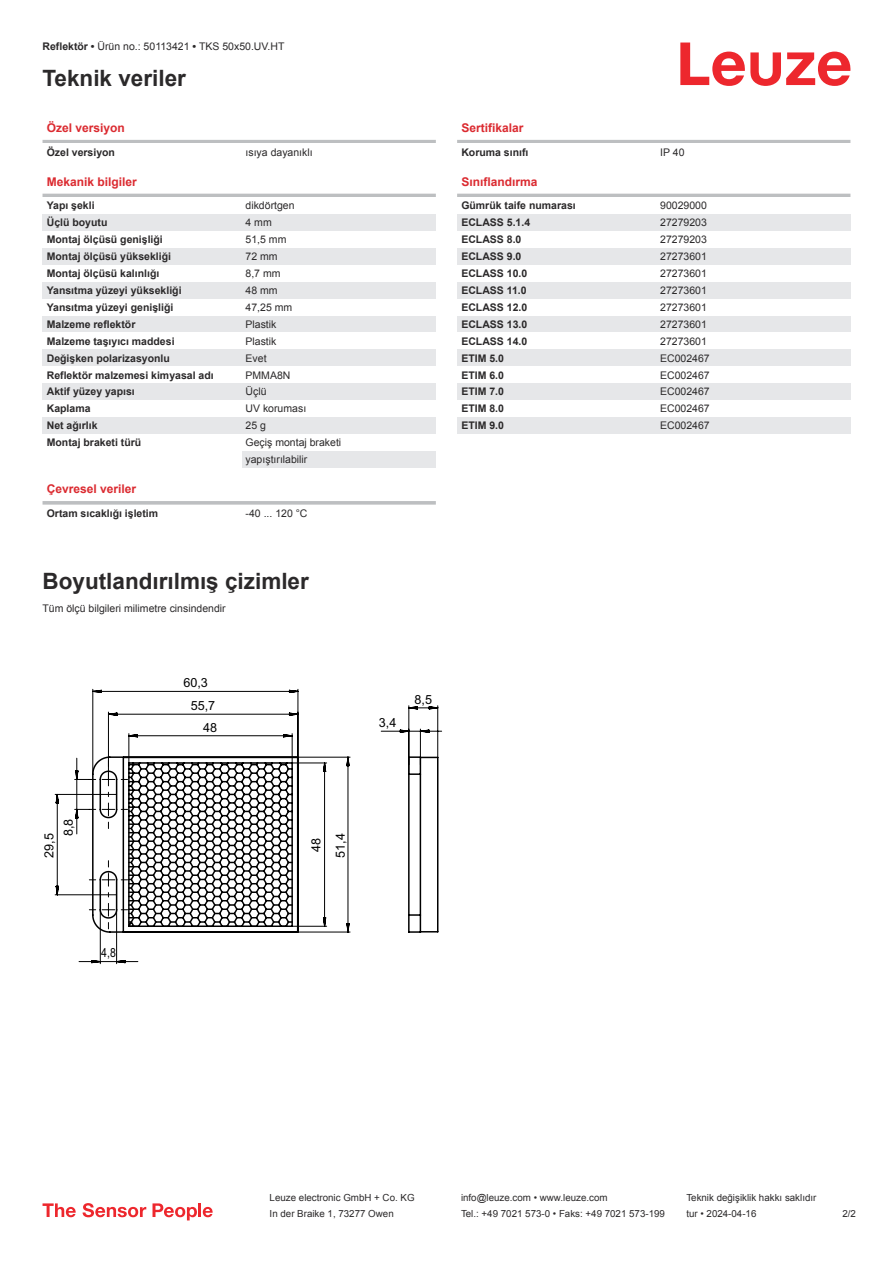
<style>
.page{position:relative;width:893px;height:1263px;background:#fff}
.page>*{position:absolute;margin:0;border:0;box-sizing:border-box;transform-origin:0 0}
.t1{font:700 22.5px "Arial";color:#2b292a}
.t2{font:12.6px/21.5px "Arial";color:#000;text-align:right}
.t3{font:12.6px "Arial";color:#000;scale:.84 1}
.t4{font:700 12px "Arial";color:#db2a30}
.t5{font:700 10.5px "Arial";color:#2b292a}
.t6{font:10.5px/17px "Arial";color:#2b292a}
.t7{font:9.75px "Arial";color:#2b292a}
.s1{font-weight:700}
</style>
<div class="page">
<svg style="left:680px;top:43px;width:170px;height:43px"></svg>
<hr style="left:43px;top:140px;width:393px;height:3px;background:#bdbfc1">
<hr style="left:43px;top:194px;width:393px;height:3px;background:#bdbfc1">
<div style="left:43px;top:214px;width:199px;height:17px;background:#e6e7e9"></div>
<div style="left:242px;top:214px;width:194px;height:17px;background:#e6e7e9"></div>
<div style="left:43px;top:248px;width:199px;height:17px;background:#e6e7e9"></div>
<div style="left:242px;top:248px;width:194px;height:17px;background:#e6e7e9"></div>
<div style="left:43px;top:282px;width:199px;height:17px;background:#e6e7e9"></div>
<div style="left:242px;top:282px;width:194px;height:17px;background:#e6e7e9"></div>
<div style="left:43px;top:316px;width:199px;height:16px;background:#e6e7e9"></div>
<div style="left:242px;top:316px;width:194px;height:16px;background:#e6e7e9"></div>
<div style="left:43px;top:349px;width:199px;height:17px;background:#e6e7e9"></div>
<div style="left:242px;top:349px;width:194px;height:17px;background:#e6e7e9"></div>
<div style="left:43px;top:383px;width:199px;height:17px;background:#e6e7e9"></div>
<div style="left:242px;top:383px;width:194px;height:17px;background:#e6e7e9"></div>
<div style="left:43px;top:417px;width:199px;height:17px;background:#e6e7e9"></div>
<div style="left:242px;top:417px;width:194px;height:17px;background:#e6e7e9"></div>
<div style="left:242px;top:451px;width:194px;height:17px;background:#e6e7e9"></div>
<svg style="left:43px;top:501px;width:393px;height:4px;background:#c3c5c7"></svg>
<hr style="left:457px;top:140px;width:393px;height:3px;background:#bdbfc1">
<hr style="left:457px;top:194px;width:393px;height:3px;background:#bdbfc1">
<div style="left:457px;top:214px;width:200px;height:17px;background:#e6e7e9"></div>
<div style="left:657px;top:214px;width:193px;height:17px;background:#e6e7e9"></div>
<div style="left:457px;top:248px;width:200px;height:17px;background:#e6e7e9"></div>
<div style="left:657px;top:248px;width:193px;height:17px;background:#e6e7e9"></div>
<div style="left:457px;top:282px;width:200px;height:17px;background:#e6e7e9"></div>
<div style="left:657px;top:282px;width:193px;height:17px;background:#e6e7e9"></div>
<div style="left:457px;top:316px;width:200px;height:16px;background:#e6e7e9"></div>
<div style="left:657px;top:316px;width:193px;height:16px;background:#e6e7e9"></div>
<div style="left:457px;top:349px;width:200px;height:17px;background:#e6e7e9"></div>
<div style="left:657px;top:349px;width:193px;height:17px;background:#e6e7e9"></div>
<div style="left:457px;top:383px;width:200px;height:17px;background:#e6e7e9"></div>
<div style="left:657px;top:383px;width:193px;height:17px;background:#e6e7e9"></div>
<div style="left:457px;top:417px;width:200px;height:17px;background:#e6e7e9"></div>
<div style="left:657px;top:417px;width:193px;height:17px;background:#e6e7e9"></div>
<svg style="left:43px;top:1203px;width:33px;height:14px"></svg>
<svg style="left:83px;top:1203px;width:63px;height:14px"></svg>
<svg style="left:153px;top:1203px;width:44px;height:17px"></svg>
<hr style="left:198px;top:1203px;width:3px;height:14px;background:#ed272d">
<svg style="left:203px;top:1207px;width:10px;height:10px"></svg>
<svg style="left:54px;top:688px;width:85px;height:276px"></svg>
<svg style="left:74px;top:689px;width:368px;height:244px"></svg>
<p class="t6" style="left:43px;top:38px;width:243px"><span class="s1">Reflektör •</span> Ürün no.: 50113421 <span class="s1">•</span> TKS 50x50.UV.HT</p>
<h1 class="t1" style="left:43px;top:70px;width:145px">Teknik veriler</h1>
<p class="t4" style="left:47px;top:123px;width:80px">Özel versiyon</p>
<p class="t5" style="left:47px;top:148px;width:70px">Özel versiyon</p>
<p class="t6" style="left:246px;top:143px;width:69px">ısıya dayanıklı</p>
<p class="t4" style="left:47px;top:177px;width:92px">Mekanik bilgiler</p>
<p class="t5" style="left:47px;top:198px;width:49px">Yapı şekli</p>
<p class="t6" style="left:246px;top:197px;width:51px">dikdörtgen</p>
<p class="t5" style="left:47px;top:215px;width:62px">Üçlü boyutu</p>
<p class="t6" style="left:246px;top:214px;width:28px">4 mm</p>
<p class="t5" style="left:47px;top:232px;width:118px">Montaj ölçüsü genişliği</p>
<p class="t6" style="left:246px;top:231px;width:42px">51,5 mm</p>
<p class="t5" style="left:47px;top:249px;width:126px">Montaj ölçüsü yüksekliği</p>
<p class="t6" style="left:246px;top:248px;width:34px">72 mm</p>
<p class="t5" style="left:47px;top:266px;width:114px">Montaj ölçüsü kalınlığı</p>
<p class="t6" style="left:246px;top:265px;width:37px">8,7 mm</p>
<p class="t5" style="left:47px;top:283px;width:136px">Yansıtma yüzeyi yüksekliği</p>
<p class="t6" style="left:246px;top:282px;width:34px">48 mm</p>
<p class="t5" style="left:47px;top:300px;width:128px">Yansıtma yüzeyi genişliği</p>
<p class="t6" style="left:246px;top:299px;width:48px">47,25 mm</p>
<p class="t5" style="left:47px;top:317px;width:90px">Malzeme reflektör</p>
<p class="t6" style="left:246px;top:316px;width:32px">Plastik</p>
<p class="t5" style="left:47px;top:334px;width:129px">Malzeme taşıyıcı maddesi</p>
<p class="t6" style="left:246px;top:332px;width:32px">Plastik</p>
<p class="t5" style="left:47px;top:350px;width:125px">Değişken polarizasyonlu</p>
<p class="t6" style="left:246px;top:349px;width:23px">Evet</p>
<p class="t5" style="left:47px;top:367px;width:168px">Reflektör malzemesi kimyasal adı</p>
<p class="t6" style="left:246px;top:366px;width:46px">PMMA8N</p>
<p class="t5" style="left:47px;top:384px;width:90px">Aktif yüzey yapısı</p>
<p class="t6" style="left:246px;top:383px;width:22px">Üçlü</p>
<p class="t5" style="left:47px;top:401px;width:45px">Kaplama</p>
<p class="t6" style="left:246px;top:400px;width:62px">UV koruması</p>
<p class="t5" style="left:47px;top:418px;width:52px">Net ağırlık</p>
<p class="t6" style="left:246px;top:417px;width:22px">25 g</p>
<p class="t5" style="left:47px;top:435px;width:96px">Montaj braketi türü</p>
<p class="t6" style="left:246px;top:434px;width:97px">Geçiş montaj braketi yapıştırılabilir</p>
<p class="t4" style="left:47px;top:485px;width:91px">Çevresel veriler</p>
<p class="t5" style="left:47px;top:506px;width:113px">Ortam sıcaklığı işletim</p>
<p class="t6" style="left:246px;top:505px;width:63px">-40 ... 120 °C</p>
<h1 class="t1" style="left:43px;top:565px;width:268px">Boyutlandırılmış çizimler</h1>
<p class="t6" style="left:43px;top:599px;width:185px">Tüm ölçü bilgileri milimetre cinsindendir</p>
<p class="t2" style="left:183px;top:673px;width:26px">60,3</p>
<p class="t2" style="left:191px;top:696px;width:28px">55,7<br>48</p>
<p class="t4" style="left:461px;top:123px;width:64px">Sertifikalar</p>
<p class="t5" style="left:461px;top:145px;width:69px">Koruma sınıfı</p>
<p class="t6" style="left:660px;top:144px;width:26px">IP 40</p>
<p class="t4" style="left:461px;top:173px;width:78px">Sınıflandırma</p>
<p class="t5" style="left:461px;top:198px;width:116px">Gümrük taife numarası</p>
<p class="t6" style="left:660px;top:197px;width:48px">90029000</p>
<p class="t5" style="left:461px;top:219px;width:70px">ECLASS 5.1.4</p>
<p class="t6" style="left:660px;top:214px;width:48px">27279203</p>
<p class="t5" style="left:461px;top:236px;width:62px">ECLASS 8.0</p>
<p class="t6" style="left:660px;top:231px;width:48px">27279203</p>
<p class="t5" style="left:461px;top:252px;width:62px">ECLASS 9.0</p>
<p class="t6" style="left:660px;top:248px;width:48px">27273601</p>
<p class="t5" style="left:461px;top:269px;width:67px">ECLASS 10.0</p>
<p class="t6" style="left:660px;top:265px;width:48px">27273601</p>
<p class="t5" style="left:461px;top:286px;width:67px">ECLASS 11.0</p>
<p class="t6" style="left:660px;top:282px;width:48px">27273601</p>
<p class="t5" style="left:461px;top:303px;width:67px">ECLASS 12.0</p>
<p class="t6" style="left:660px;top:299px;width:48px">27273601</p>
<p class="t5" style="left:461px;top:320px;width:67px">ECLASS 13.0</p>
<p class="t6" style="left:660px;top:316px;width:48px">27273601</p>
<p class="t5" style="left:461px;top:337px;width:67px">ECLASS 14.0</p>
<p class="t6" style="left:660px;top:332px;width:48px">27273601</p>
<p class="t5" style="left:461px;top:354px;width:44px">ETIM 5.0</p>
<p class="t6" style="left:660px;top:349px;width:51px">EC002467</p>
<p class="t5" style="left:461px;top:371px;width:44px">ETIM 6.0</p>
<p class="t6" style="left:660px;top:366px;width:51px">EC002467</p>
<p class="t5" style="left:461px;top:388px;width:44px">ETIM 7.0</p>
<p class="t6" style="left:660px;top:383px;width:51px">EC002467</p>
<p class="t5" style="left:461px;top:405px;width:44px">ETIM 8.0</p>
<p class="t6" style="left:660px;top:400px;width:51px">EC002467</p>
<p class="t5" style="left:461px;top:422px;width:44px">ETIM 9.0</p>
<p class="t6" style="left:660px;top:417px;width:51px">EC002467</p>
<p class="t2" style="left:379px;top:712px;width:19px">3,4</p>
<p class="t2" style="left:415px;top:689px;width:19px">8,5</p>
<p class="t2" style="left:39px;top:858px;width:26px;rotate:-90deg">29,5</p>
<p class="t2" style="left:58px;top:836px;width:19px;rotate:-90deg">8,8</p>
<p class="t2" style="left:305px;top:858px;width:26px;line-height:24.2px;text-align:center;rotate:-90deg">48<br>51,4</p>
<p class="t3" style="left:101px;top:948px;width:19px">4,8</p>
<p class="t7" style="left:270px;top:1191px;width:146px">Leuze electronic GmbH + Co. KG</p>
<p class="t7" style="left:461px;top:1191px;width:148px">info@leuze.com • www.leuze.com</p>
<p class="t7" style="left:686px;top:1191px;width:132px">Teknik değişiklik hakkı saklıdır</p>
<p class="t7" style="left:270px;top:1207px;width:126px">In der Braike 1, 73277 Owen</p>
<p class="t7" style="left:461px;top:1207px;width:205px">Tel.: +49 7021 573-0 • Faks: +49 7021 573-199</p>
<p class="t7" style="left:686px;top:1207px;width:72px">tur • 2024-04-16</p>
<p class="t7" style="left:842px;top:1208px;width:15px">2 /2</p>
</div>
